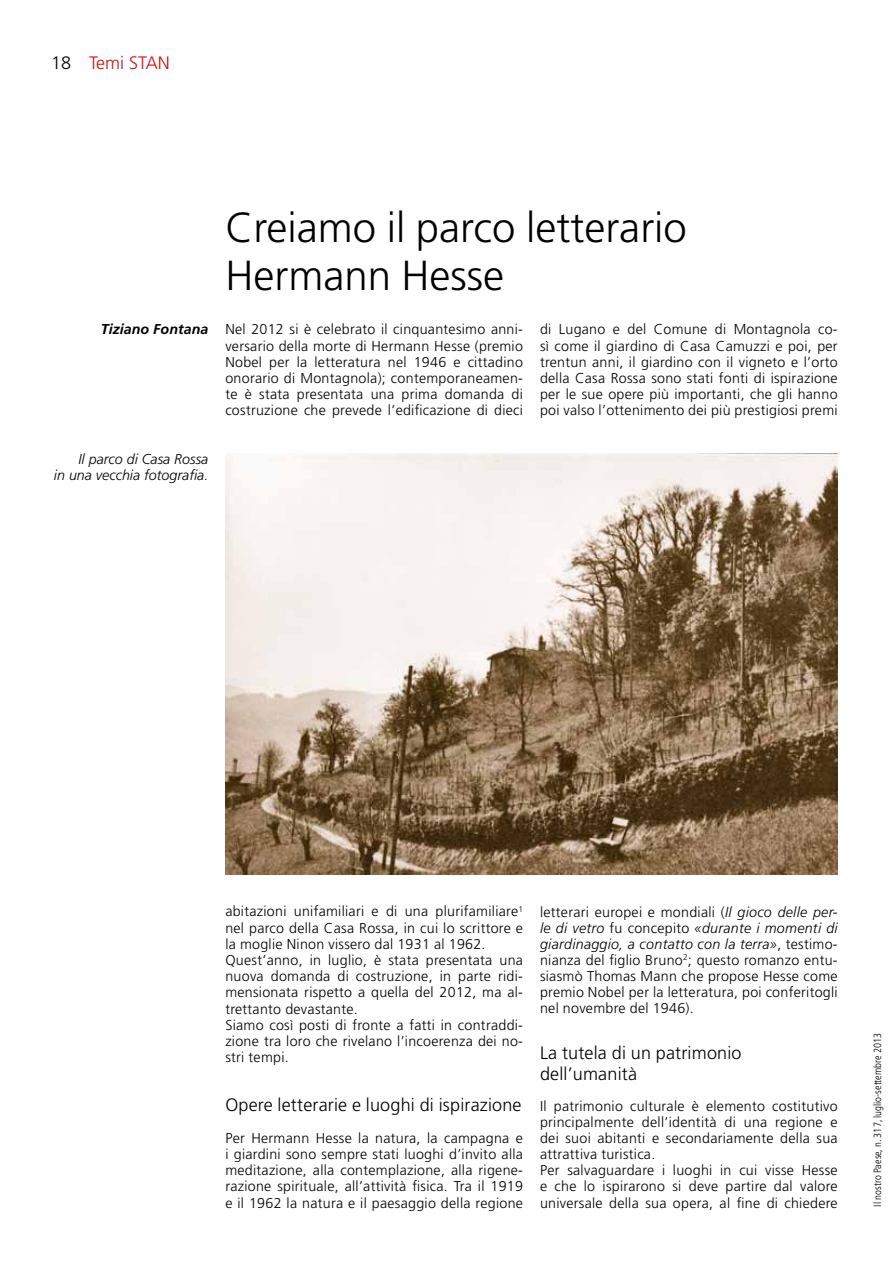
<style>
.page{position:relative;width:893px;height:1263px;background:#fff}
.page>*{position:absolute;margin:0;border:0;box-sizing:border-box;transform-origin:0 0}
.t1{font:300 42px/48px "Frutiger";color:#000}
.t2{font:300 18px/20.7px "Frutiger";letter-spacing:.01em;color:#000}
.t3{font:300 18px "Frutiger";color:#cd1013}
.t4{font:300 14.25px/16.2px "Frutiger";letter-spacing:.02em;color:#000;text-align:justify}
.t5{font:italic 300 14.25px/16.2px "Frutiger";color:#000;text-align:right}
.t6{font:italic 700 14.25px "Frutiger";letter-spacing:.005em;color:#000}
.t7{font:300 condensed 10.5px "Frutiger";color:#000}
.s1{color:#000}
.s2{font-style:italic}
</style>
<div class="page">
<img style="left:225px;top:453px;width:613px;height:421px">
<p class="t3" style="left:51px;top:52px;width:120px"><span class="s1">18</span> Temi STAN</p>
<p class="t6" style="left:101px;top:321px;width:109px">Tiziano Fontana</p>
<p class="t5" style="left:54px;top:451px;width:156px">Il parco di Casa Rossa<br>in una vecchia fotografia.</p>
<h1 class="t1" style="left:225px;top:204px;width:463px">Creiamo il parco letterario<br>Hermann Hesse</h1>
<p class="t4" style="left:225px;top:322px;width:299px">Nel 2012 si è celebrato il cinquantesimo anni&shy;versario della morte di Hermann Hesse (premio Nobel per la letteratura nel 1946 e cittadino onorario di Montagnola); contemporaneamen&shy;te è stata presentata una prima domanda di costruzione che prevede l’edificazione di dieci</p>
<p class="t4" style="left:540px;top:322px;width:299px">di Lugano e del Comune di Montagnola co&shy;sì come il giardino di Casa Camuzzi e poi, per trentun anni, il giardino con il vigneto e l’orto della Casa Rossa sono stati fonti di ispirazione per le sue opere più importanti, che gli hanno poi valso l’ottenimento dei più prestigiosi premi</p>
<p class="t4" style="left:225px;top:904px;width:299px;text-align:left">abitazioni unifamiliari e di una plurifamiliare<sup>1 </sup>nel parco della Casa Rossa, in cui lo scrittore e la moglie Ninon vissero dal 1931 al 1962.<br>Quest’anno, in luglio, è stata presentata una nuova domanda di costruzione, in parte ridi&shy;mensionata rispetto a quella del 2012, ma al&shy;trettanto devastante.<br>Siamo così posti di fronte a fatti in contraddi&shy;zione tra loro che rivelano l’incoerenza dei no&shy;stri tempi.</p>
<p class="t2" style="left:225px;top:1094px;width:298px">Opere letterarie e luoghi di ispirazione</p>
<p class="t4" style="left:225px;top:1130px;width:299px">Per Hermann Hesse la natura, la campagna e i giardini sono sempre stati luoghi d’invito alla meditazione, alla contemplazione, alla rigene&shy;razione spirituale, all’attività fisica. Tra il 1919 e il 1962 la natura e il paesaggio della regione</p>
<p class="t4" style="left:540px;top:904px;width:299px">letterari europei e mondiali (<span class="s2">Il gioco delle per&shy;le di vetro</span> fu concepito <span class="s2">«durante i momenti di giardinaggio, a contatto con la terra»</span>, testimo&shy;nianza del figlio Bruno<sup>2</sup>; questo romanzo entu&shy;siasmò Thomas Mann che propose Hesse come premio Nobel per la letteratura, poi conferitogli nel novembre del 1946).</p>
<p class="t2" style="left:540px;top:1043px;width:203px">La tutela di un patrimonio dell’umanità</p>
<p class="t4" style="left:540px;top:1098px;width:299px;text-align:left">Il patrimonio culturale è elemento costitutivo principalmente dell’identità di una regione e dei suoi abitanti e secondariamente della sua attrattiva turistica.<br>Per salvaguardare i luoghi in cui visse Hesse e che lo ispirarono si deve partire dal valore universale della sua opera, al fine di chiedere</p>
<p class="t7" style="left:872px;top:1207px;width:175px;rotate:-90deg">Il nostro Paese, n. 317, luglio-settembre 2013</p>
</div>
